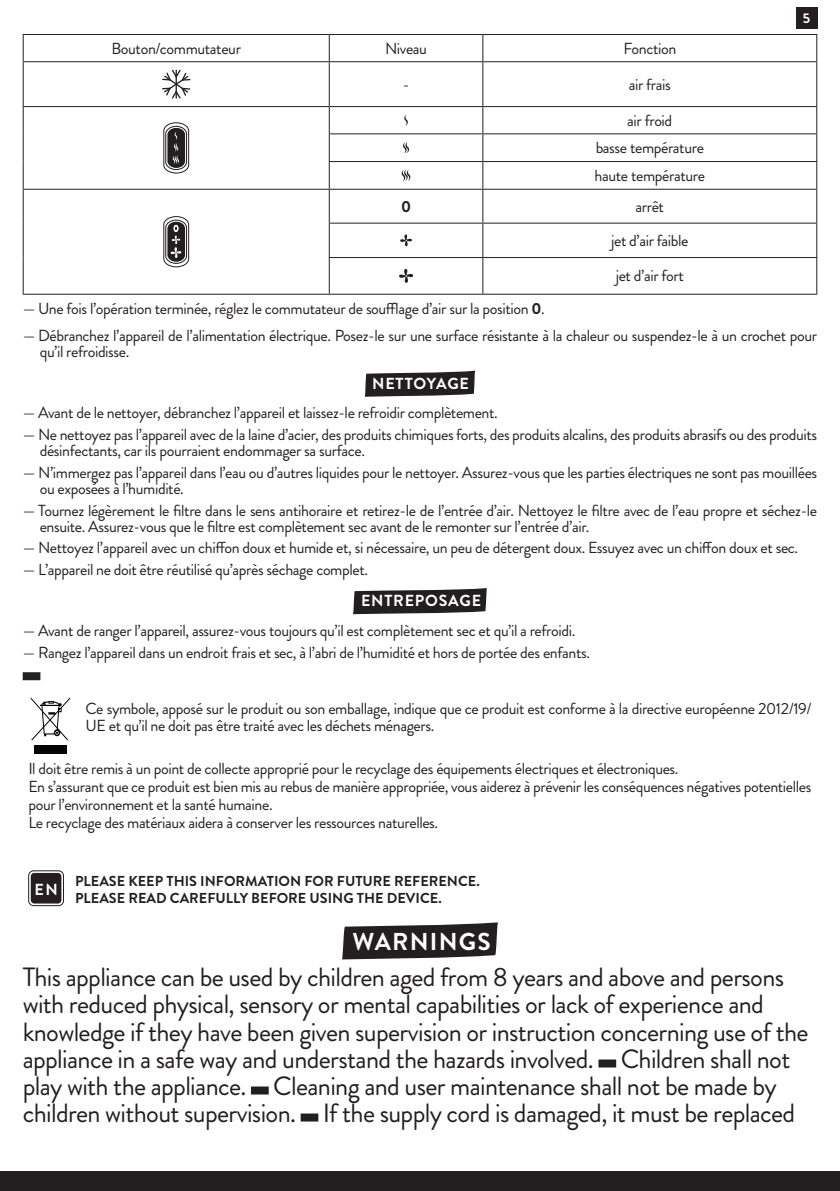
<style>
.page{position:relative;width:840px;height:1191px;background:#fff}
.page>*{position:absolute;margin:0;border:0;box-sizing:border-box;transform-origin:0 0}
._3mm_warning_sub{font:26.4px/27px "Brandon Grotesque";letter-spacing:-.025em;color:#231f20}
.t1{font:700 24.4px "Brandon Grotesque";letter-spacing:.05em;color:#fff}
.body{font:16px/16px "Brandon Grotesque";letter-spacing:-.025em;color:#231f20}
.t2{font:700 16px "Brandon Grotesque";letter-spacing:.05em;color:#fff}
.body-2{font:700 16px "Brandon Grotesque";color:#231f20}
.t3{font:700 14.4px "Brandon Grotesque";color:#231f20}
.t4{font:700 14px "Brandon Grotesque";color:#fff}
.s1{font-weight:700}
</style>
<div class="page">
<div style="left:0;top:1171px;width:839px;height:20px;background:#231f20"></div>
<div style="left:795px;top:8px;width:21px;height:21px;background:#231f20"></div>
<hr style="left:23px;top:34px;width:306px;height:1px;background:#231f20">
<svg style="left:23px;top:35px;width:1px;height:26px"></svg>
<hr style="left:329px;top:34px;width:153px;height:1px;background:#231f20">
<svg style="left:328px;top:35px;width:1px;height:26px"></svg>
<hr style="left:482px;top:34px;width:334px;height:1px;background:#231f20">
<svg style="left:482px;top:35px;width:1px;height:26px"></svg>
<hr style="left:23px;top:61px;width:306px;height:1px;background:#231f20">
<hr style="left:23px;top:62px;width:1px;height:44px;background:#231f20">
<hr style="left:329px;top:61px;width:153px;height:1px;background:#231f20">
<hr style="left:328px;top:62px;width:1px;height:44px;background:#231f20">
<hr style="left:482px;top:61px;width:334px;height:1px;background:#231f20">
<hr style="left:482px;top:62px;width:1px;height:44px;background:#231f20">
<hr style="left:815px;top:62px;width:1px;height:44px;background:#231f20">
<hr style="left:23px;top:106px;width:306px;height:1px;background:#231f20">
<hr style="left:329px;top:106px;width:153px;height:1px;background:#231f20">
<hr style="left:482px;top:106px;width:334px;height:1px;background:#231f20">
<hr style="left:328px;top:133px;width:154px;height:1px;background:#231f20">
<hr style="left:482px;top:133px;width:334px;height:1px;background:#231f20">
<svg style="left:23px;top:107px;width:1px;height:82px"></svg>
<hr style="left:328px;top:161px;width:154px;height:1px;background:#231f20">
<svg style="left:328px;top:107px;width:1px;height:82px"></svg>
<hr style="left:482px;top:161px;width:334px;height:1px;background:#231f20">
<svg style="left:482px;top:107px;width:1px;height:82px"></svg>
<hr style="left:23px;top:189px;width:306px;height:1px;background:#231f20">
<hr style="left:23px;top:190px;width:1px;height:33px;background:#231f20">
<hr style="left:329px;top:189px;width:153px;height:1px;background:#231f20">
<hr style="left:328px;top:190px;width:1px;height:33px;background:#231f20">
<hr style="left:482px;top:189px;width:334px;height:1px;background:#231f20">
<hr style="left:482px;top:190px;width:1px;height:33px;background:#231f20">
<hr style="left:815px;top:190px;width:1px;height:33px;background:#231f20">
<hr style="left:23px;top:223px;width:1px;height:34px;background:#231f20">
<hr style="left:328px;top:223px;width:154px;height:1px;background:#231f20">
<hr style="left:328px;top:224px;width:1px;height:33px;background:#231f20">
<hr style="left:482px;top:223px;width:334px;height:1px;background:#231f20">
<hr style="left:482px;top:224px;width:1px;height:33px;background:#231f20">
<hr style="left:815px;top:224px;width:1px;height:33px;background:#231f20">
<hr style="left:23px;top:257px;width:1px;height:37px;background:#231f20">
<hr style="left:328px;top:257px;width:154px;height:1px;background:#231f20">
<hr style="left:328px;top:258px;width:1px;height:36px;background:#231f20">
<hr style="left:482px;top:257px;width:334px;height:1px;background:#231f20">
<hr style="left:482px;top:258px;width:1px;height:36px;background:#231f20">
<hr style="left:815px;top:258px;width:1px;height:36px;background:#231f20">
<hr style="left:23px;top:294px;width:306px;height:1px;background:#231f20">
<hr style="left:329px;top:294px;width:153px;height:1px;background:#231f20">
<hr style="left:482px;top:294px;width:334px;height:1px;background:#231f20">
<svg style="left:162px;top:70px;width:28px;height:29px"></svg>
<svg style="left:163px;top:122px;width:26px;height:52px"></svg>
<svg style="left:404px;top:115px;width:4px;height:11px"></svg>
<svg style="left:403px;top:142px;width:6px;height:11px"></svg>
<svg style="left:401px;top:169px;width:10px;height:12px"></svg>
<svg style="left:163px;top:216px;width:26px;height:51px"></svg>
<svg style="left:400px;top:234px;width:11px;height:12px"></svg>
<svg style="left:399px;top:269px;width:14px;height:14px"></svg>
<svg style="left:364px;top:371px;width:111px;height:26px;background:#3f3c3d"></svg>
<svg style="left:353px;top:588px;width:133px;height:26px;background:#3d393a"></svg>
<div style="left:23px;top:672px;width:17px;height:8px;background:#231f20"></div>
<svg style="left:31px;top:697px;width:39px;height:43px"></svg>
<div style="left:34px;top:745px;width:33px;height:9px;background:#040404"></div>
<div style="left:28px;top:870px;width:36px;height:36px;border:1px solid #231f20;border-radius:5px"></div>
<div style="left:31px;top:873px;width:30px;height:30px;background:#231f20;border-radius:4px"></div>
<svg style="left:342px;top:922px;width:155px;height:37px;background:#3e3b3c"></svg>
<div style="left:598px;top:1059px;width:18px;height:8px;background:#231f20"></div>
<div style="left:251px;top:1086px;width:17px;height:8px;background:#231f20"></div>
<div style="left:300px;top:1113px;width:18px;height:8px;background:#231f20"></div>
<p class="t4" style="left:802px;top:8px;width:9px">5</p>
<p class="body" style="left:111px;top:40px;width:131px">Bouton/commutateur</p>
<p class="body" style="left:385px;top:40px;width:43px">Niveau</p>
<p class="body" style="left:623px;top:40px;width:54px">Fonction</p>
<p class="body" style="left:402px;top:76px;width:8px">-</p>
<p class="body" style="left:628px;top:76px;width:44px">air frais</p>
<p class="body" style="left:627px;top:113px;width:47px">air froid</p>
<p class="body" style="left:595px;top:140px;width:110px">basse température</p>
<p class="body" style="left:594px;top:168px;width:112px">haute température</p>
<p class="body-2" style="left:401px;top:195px;width:12px">0</p>
<p class="body" style="left:635px;top:198px;width:30px">arrêt</p>
<p class="body" style="left:610px;top:233px;width:79px">jet d’air faible</p>
<p class="body" style="left:615px;top:268px;width:70px">jet d’air fort</p>
<p class="body" style="left:23px;top:301px;width:523px">— Une fois l’opération terminée, réglez le commutateur de soufflage d’air sur la position <span class="s1">0</span>.</p>
<p class="body" style="left:40px;top:328px;width:778px;text-indent:-17px">— Débranchez l’appareil de l’alimentation électrique. Posez-le sur une surface résistante à la chaleur ou suspendez-le à un crochet pour qu’il refroidisse.</p>
<p class="t2" style="left:372px;top:372px;width:98px">NETTOYAGE</p>
<p class="body" style="left:23px;top:405px;width:476px">— Avant de le nettoyer, débranchez l’appareil et laissez-le refroidir complètement.</p>
<p class="body" style="left:40px;top:427px;width:778px;text-indent:-17px">— Ne nettoyez pas l’appareil avec de la laine d’acier, des produits chimiques forts, des produits alcalins, des produits abrasifs ou des produits désinfectants, car ils pourraient endommager sa surface.</p>
<p class="body" style="left:40px;top:464px;width:778px;text-indent:-17px">— N’immergez pas l’appareil dans l’eau ou d’autres liquides pour le nettoyer. Assurez-vous que les parties électriques ne sont pas mouillées ou exposées à l’humidité.</p>
<p class="body" style="left:40px;top:502px;width:778px;text-indent:-17px">— Tournez légèrement le filtre dans le sens antihoraire et retirez-le de l’entrée d’air. Nettoyez le filtre avec de l’eau propre et séchez-le ensuite. Assurez-vous que le filtre est complètement sec avant de le remonter sur l’entrée d’air.</p>
<p class="body" style="left:23px;top:540px;width:776px">— Nettoyez l’appareil avec un chiffon doux et humide et, si nécessaire, un peu de détergent doux. Essuyez avec un chiffon doux et sec.</p>
<p class="body" style="left:23px;top:561px;width:346px">— L’appareil ne doit être réutilisé qu’après séchage complet.</p>
<p class="t2" style="left:361px;top:590px;width:122px">ENTREPOSAGE</p>
<p class="body" style="left:23px;top:622px;width:554px">— Avant de ranger l’appareil, assurez-vous toujours qu’il est complètement sec et qu’il a refroidi.</p>
<p class="body" style="left:23px;top:644px;width:568px">— Rangez l’appareil dans un endroit frais et sec, à l’abri de l’humidité et hors de portée des enfants.</p>
<p class="body" style="left:85px;top:700px;width:727px;line-height:17px">Ce symbole, apposé sur le produit ou son emballage, indique que ce produit est conforme à la directive européenne 2012/19/<br>UE et qu’il ne doit pas être traité avec les déchets ménagers.</p>
<p class="body" style="left:28px;top:760px;width:651px">Il doit être remis à un point de collecte approprié pour le recyclage des équipements électriques et électroniques.</p>
<p class="body" style="left:28px;top:777px;width:784px;line-height:18px">En s’assurant que ce produit est bien mis au rebus de manière appropriée, vous aiderez à prévenir les conséquences négatives potentielles pour l’environnement et la santé humaine.</p>
<p class="body" style="left:28px;top:814px;width:411px">Le recyclage des matériaux aidera à conserver les ressources naturelles.</p>
<p class="t3" style="left:75px;top:871px;width:406px">PLEASE KEEP THIS INFORMATION FOR FUTURE REFERENCE.</p>
<p class="t3" style="left:75px;top:888px;width:368px">PLEASE READ CAREFULLY BEFORE USING THE DEVICE.</p>
<p class="t1" style="left:352px;top:924px;width:140px">WARNINGS</p>
<p class="_3mm_warning_sub" style="left:23px;top:964px;width:787px">This appliance can be used by children aged from 8 years and above and persons with reduced physical, sensory or mental capabilities or lack of experience and knowledge if they have been given supervision or instruction concerning use of the appliance in a safe way and understand the hazards involved. Children shall not play with the appliance. Cleaning and user maintenance shall not be made by children without supervision. If the supply cord is damaged, it must be replaced</p>
<p class="t2" style="left:34px;top:877px;width:25px">EN</p>
</div>
